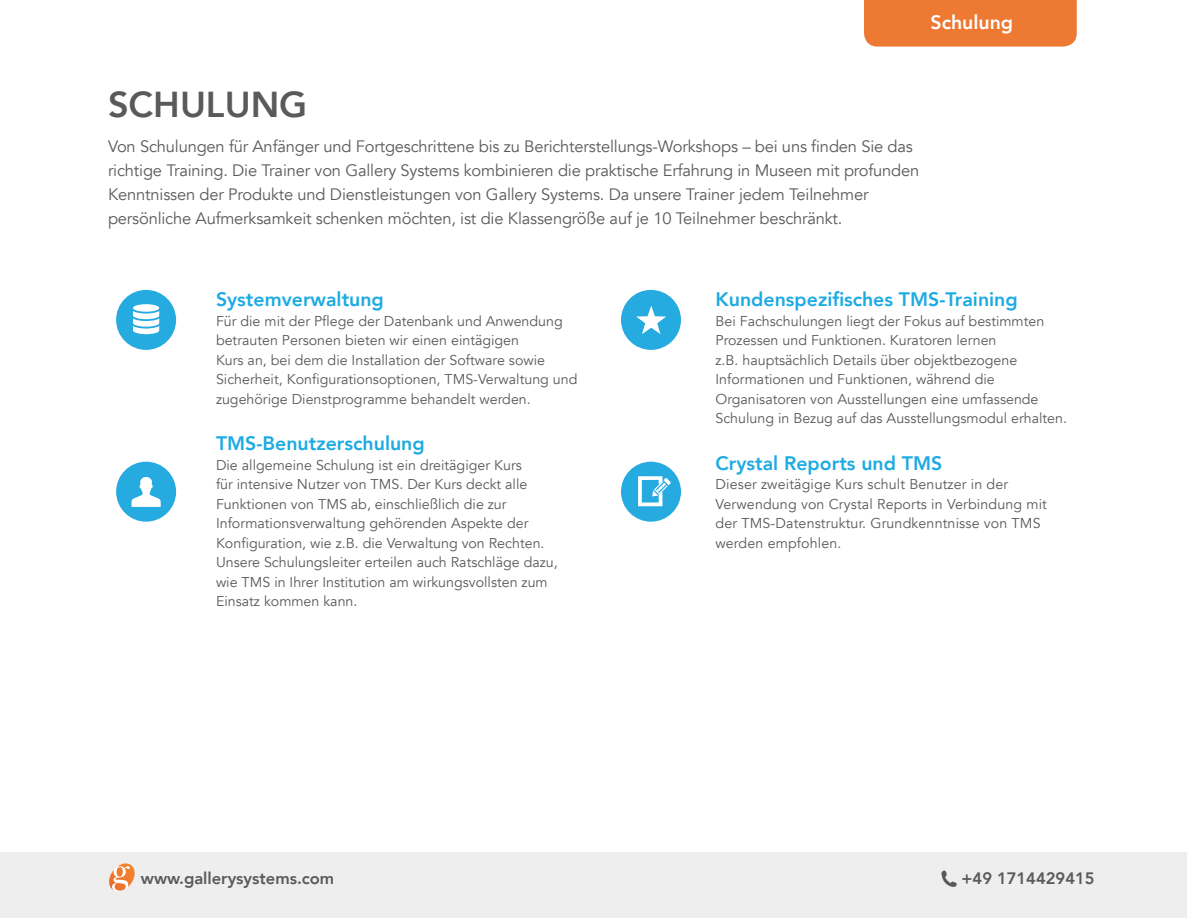
<style>
.page{position:relative;width:1188px;height:918px;background:#fff}
.page>*{position:absolute;margin:0;border:0;box-sizing:border-box;transform-origin:0 0}
.t1{font:800 36px "Avenir";color:#5a595c}
.t2{font:800 19.5px "Avenir";color:#1dabe2}
.t3{font:800 19.5px "Avenir";color:#fff}
.t4{font:16.5px/24px "Avenir";letter-spacing:-.01em;color:#5a595c}
.t5{font:800 16.5px "Avenir";color:#5a595c}
.t6{font:14.25px/19.5px "Avenir";color:#5a595c}
</style>
<div class="page">
<div style="left:1px;top:853px;width:1186px;height:65px;background:#edeeed"></div>
<svg style="left:109px;top:863px;width:26px;height:28px"></svg>
<svg style="left:941px;top:870px;width:16px;height:17px"></svg>
<div style="left:864px;top:0;width:213px;height:47px;background:#ed7932"></div>
<div style="left:116px;top:290px;width:60px;height:60px;background:#26abe0;border-radius:50%"></div>
<div style="left:133px;top:304px;width:26px;height:8px;background:#fff;border-radius:50%"></div>
<svg style="left:133px;top:311px;width:26px;height:23px"></svg>
<div style="left:116px;top:462px;width:60px;height:60px;background:#26abe0;border-radius:50%"></div>
<svg style="left:131px;top:477px;width:30px;height:30px"></svg>
<div style="left:621px;top:290px;width:60px;height:60px;background:#26abe0;border-radius:50%"></div>
<svg style="left:636px;top:306px;width:30px;height:28px"></svg>
<div style="left:621px;top:462px;width:60px;height:60px;background:#26abe0;border-radius:50%"></div>
<svg style="left:638px;top:476px;width:33px;height:30px"></svg>
<h2 class="t3" style="left:931px;top:7px;width:84px">Schulung</h2>
<h1 class="t1" style="left:108px;top:76px;width:201px">SCHULUNG</h1>
<p class="t4" style="left:108px;top:134px;width:813px">Von Schulungen für Anfänger und Fortgeschrittene bis zu Berichterstellungs-Workshops – bei uns finden Sie das richtige Training. Die Trainer von Gallery Systems kombinieren die praktische Erfahrung in Museen mit profunden Kenntnissen der Produkte und Dienstleistungen von Gallery Systems. Da unsere Trainer jedem Teilnehmer persönliche Aufmerksamkeit schenken möchten, ist die Klassengröße auf je 10 Teilnehmer beschränkt.</p>
<h2 class="t2" style="left:216px;top:284px;width:169px">Systemverwaltung</h2>
<p class="t6" style="left:216px;top:311px;width:363px">Für die mit der Pflege der Datenbank und Anwendung betrauten Personen bieten wir einen eintägigen<br>Kurs an, bei dem die Installation der Software sowie Sicherheit, Konfigurationsoptionen, TMS-Verwaltung und zugehörige Dienstprogramme behandelt werden.</p>
<h2 class="t2" style="left:216px;top:428px;width:210px">TMS-Benutzerschulung</h2>
<p class="t6" style="left:216px;top:455px;width:343px">Die allgemeine Schulung ist ein dreitägiger Kurs<br>für intensive Nutzer von TMS. Der Kurs deckt alle Funktionen von TMS ab, einschließlich die zur Informationsverwaltung gehörenden Aspekte der Konfiguration, wie z.B. die Verwaltung von Rechten.<br>Unsere Schulungsleiter erteilen auch Ratschläge dazu, wie TMS in Ihrer Institution am wirkungsvollsten zum Einsatz kommen kann.</p>
<h2 class="t2" style="left:716px;top:284px;width:304px">Kundenspezifisches TMS-Training</h2>
<p class="t6" style="left:716px;top:311px;width:353px">Bei Fachschulungen liegt der Fokus auf bestimmten Prozessen und Funktionen. Kuratoren lernen<br>z.B. hauptsächlich Details über objektbezogene Informationen und Funktionen, während die Organisatoren von Ausstellungen eine umfassende Schulung in Bezug auf das Ausstellungsmodul erhalten.</p>
<h2 class="t2" style="left:716px;top:448px;width:228px">Crystal Reports und TMS</h2>
<p class="t6" style="left:716px;top:475px;width:333px">Dieser zweitägige Kurs schult Benutzer in der Verwendung von Crystal Reports in Verbindung mit der TMS-Datenstruktur. Grundkenntnisse von TMS werden empfohlen.</p>
<p class="t5" style="left:141px;top:866px;width:195px">www.gallerysystems.com</p>
<p class="t5" style="left:962px;top:866px;width:135px">+49 1714429415</p>
</div>
